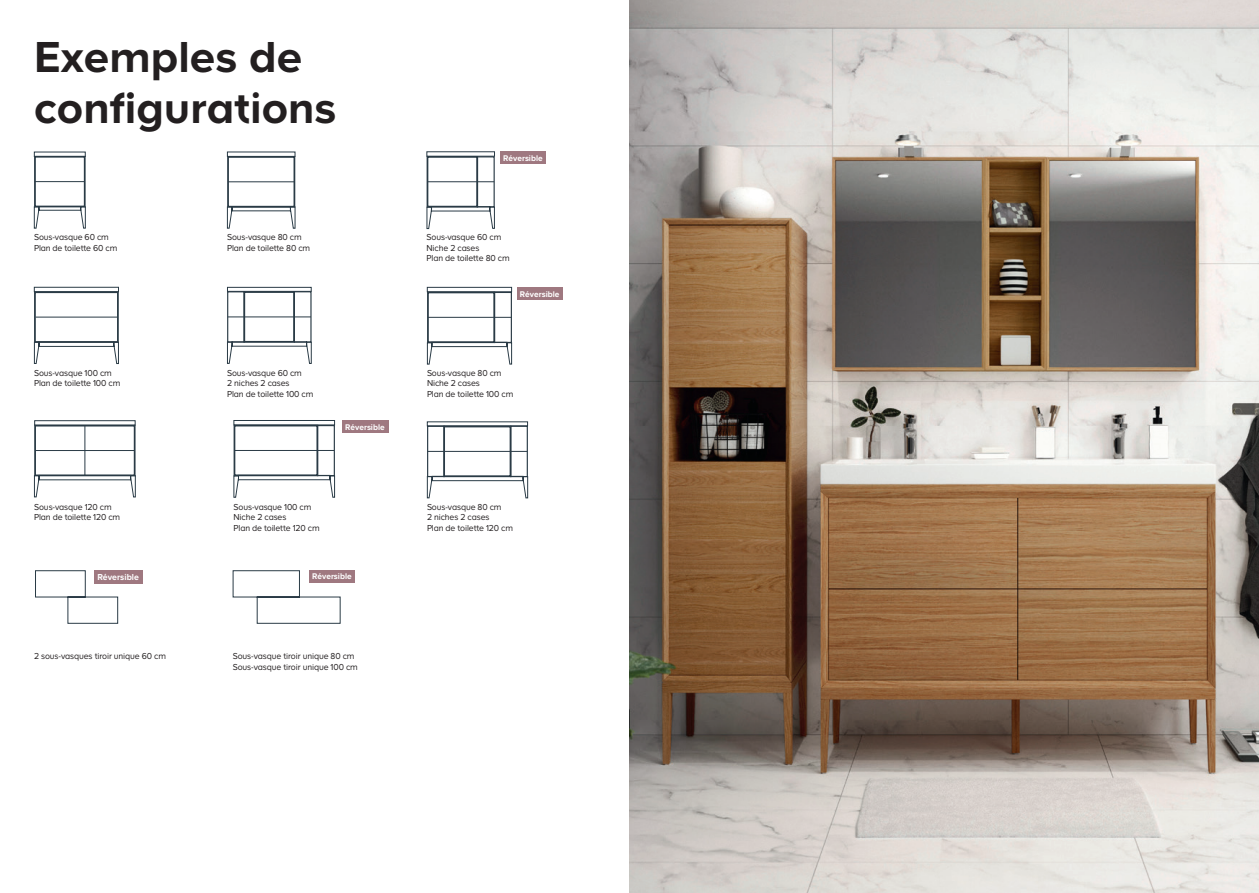
<style>
.page{position:relative;width:1259px;height:893px;background:#fff}
.page>*{position:absolute;margin:0;border:0;box-sizing:border-box;transform-origin:0 0}
.t1{font:700 45px/51px "Casto";color:#231f20}
.t2{font:9px/10.5px "Casto";letter-spacing:-.015em;color:#231f20;scale:.95 1}
.t3{font:700 9px "Casto";color:#fff;scale:.95 1}
.t4{font:700 8.55px "Casto";color:#fff;scale:.95 1}
</style>
<div class="page">
<img style="left:629px;top:0;width:630px;height:893px">
<svg style="left:34px;top:151px;width:52px;height:78px"></svg>
<svg style="left:34px;top:287px;width:85px;height:77px"></svg>
<svg style="left:227px;top:151px;width:69px;height:78px"></svg>
<svg style="left:227px;top:287px;width:85px;height:77px"></svg>
<svg style="left:426px;top:151px;width:69px;height:78px"></svg>
<div style="left:477px;top:156px;width:18px;height:51px;border:1px solid #2a3b46"></div>
<svg style="left:232px;top:570px;width:109px;height:54px"></svg>
<svg style="left:35px;top:570px;width:83px;height:54px"></svg>
<svg style="left:427px;top:287px;width:85px;height:78px"></svg>
<div style="left:494px;top:292px;width:18px;height:51px;border:1px solid #2a3b46"></div>
<svg style="left:426px;top:421px;width:102px;height:77px"></svg>
<svg style="left:34px;top:420px;width:102px;height:78px"></svg>
<svg style="left:233px;top:420px;width:102px;height:78px"></svg>
<div style="left:317px;top:425px;width:18px;height:51px;border:1px solid #2a3b46"></div>
<div style="left:500px;top:151px;width:46px;height:13px;background:#9f7880"></div>
<div style="left:94px;top:570px;width:49px;height:13px;background:#9f7880"></div>
<div style="left:309px;top:570px;width:46px;height:12px;background:#9f7880"></div>
<div style="left:517px;top:287px;width:45px;height:13px;background:#9f7880"></div>
<div style="left:342px;top:420px;width:46px;height:13px;background:#9f7880"></div>
<h1 class="t1" style="left:34px;top:31px;width:304px">Exemples de configurations</h1>
<p class="t4" style="left:503px;top:153px;width:43px">Réversible</p>
<p class="t2" style="left:34px;top:232px;width:89px">Sous-vasque 60 cm<br>Plan de toilette 60 cm</p>
<p class="t2" style="left:426px;top:232px;width:89px">Sous-vasque 60 cm<br>Niche 2 cases<br>Plan de toilette 80 cm</p>
<p class="t2" style="left:227px;top:232px;width:89px">Sous-vasque 80 cm<br>Plan de toilette 80 cm</p>
<p class="t4" style="left:520px;top:289px;width:43px">Réversible</p>
<p class="t2" style="left:34px;top:367px;width:92px">Sous-vasque 100 cm<br>Plan de toilette 100 cm</p>
<p class="t2" style="left:227px;top:367px;width:92px">Sous-vasque 60 cm<br>2 niches 2 cases<br>Plan de toilette 100 cm</p>
<p class="t4" style="left:345px;top:422px;width:43px">Réversible</p>
<p class="t2" style="left:427px;top:367px;width:92px">Sous-vasque 80 cm<br>Niche 2 cases<br>Plan de toilette 100 cm</p>
<p class="t2" style="left:34px;top:501px;width:92px">Sous-vasque 120 cm<br>Plan de toilette 120 cm</p>
<p class="t2" style="left:234px;top:501px;width:92px">Sous-vasque 100 cm<br>Niche 2 cases<br>Plan de toilette 120 cm</p>
<p class="t2" style="left:427px;top:501px;width:92px">Sous-vasque 80 cm<br>2 niches 2 cases<br>Plan de toilette 120 cm</p>
<p class="t3" style="left:97px;top:572px;width:45px">Réversible</p>
<p class="t4" style="left:312px;top:572px;width:43px">Réversible</p>
<p class="t2" style="left:34px;top:651px;width:140px">2 sous-vasques tiroir unique 60 cm</p>
<p class="t2" style="left:233px;top:651px;width:133px">Sous-vasque tiroir unique 80 cm<br>Sous-vasque tiroir unique 100 cm</p>
</div>
